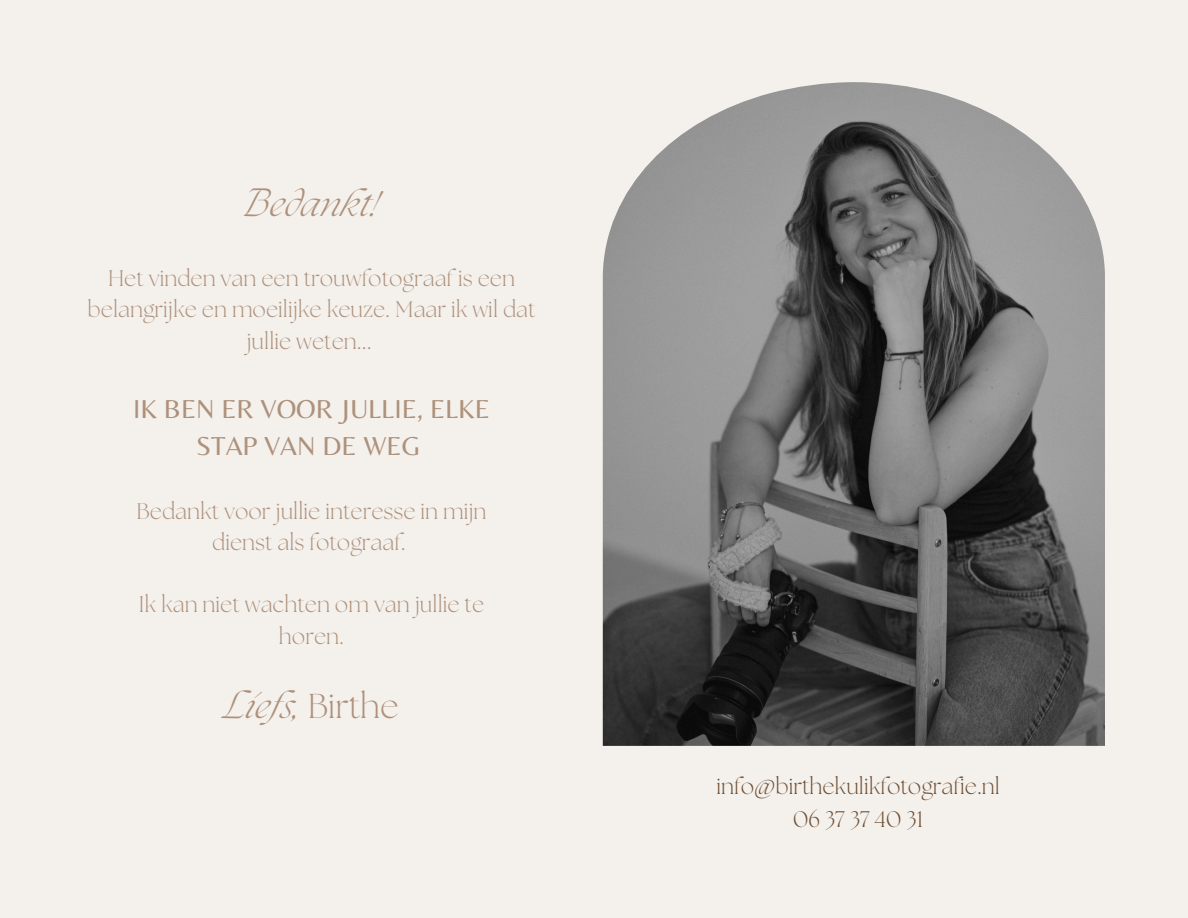
<style>
.page{position:relative;width:1188px;height:918px;background:#f4f0ec}
.page>*{position:absolute;margin:0;border:0;box-sizing:border-box;transform-origin:0 0}
.t1{font:italic 300 34.5px "The Seasons";color:#ad917b}
.t2{font:27px/37.2px "Belleza";color:#ad917b;text-align:center}
.t3{font:300 22.5px/31.5px "The Seasons";color:#ad917b;text-align:center}
.t4{font:300 22.5px "The Seasons";color:#6f5034}
.s1{font-style:normal}
</style>
<div class="page">
<img style="left:603px;top:82px;width:502px;height:663px">
<h2 class="t1" style="left:244px;top:188px;width:137px">Bedankt!</h2>
<p class="t3" style="left:88px;top:264px;width:449px">Het vinden van een trouwfotograaf is een belangrijke en moeilijke keuze. Maar ik wil dat jullie weten...</p>
<p class="t2" style="left:133px;top:390px;width:358px">IK BEN ER VOOR JULLIE, ELKE<br>STAP VAN DE WEG</p>
<h1 class="t3" style="left:137px;top:497px;width:352px">Bedankt voor jullie interesse in mijn dienst als fotograaf.</h1>
<p class="t3" style="left:139px;top:590px;width:347px">Ik kan niet wachten om van jullie te horen.</p>
<p class="t1" style="left:224px;top:690px;width:176px">Liefs, <span class="s1">Birthe</span></p>
<h1 class="t4" style="left:716px;top:776px;width:285px">info@birthekulikfotografie.nl</h1>
<p class="t4" style="left:793px;top:809px;width:132px">06 37 37 40 31</p>
</div>
